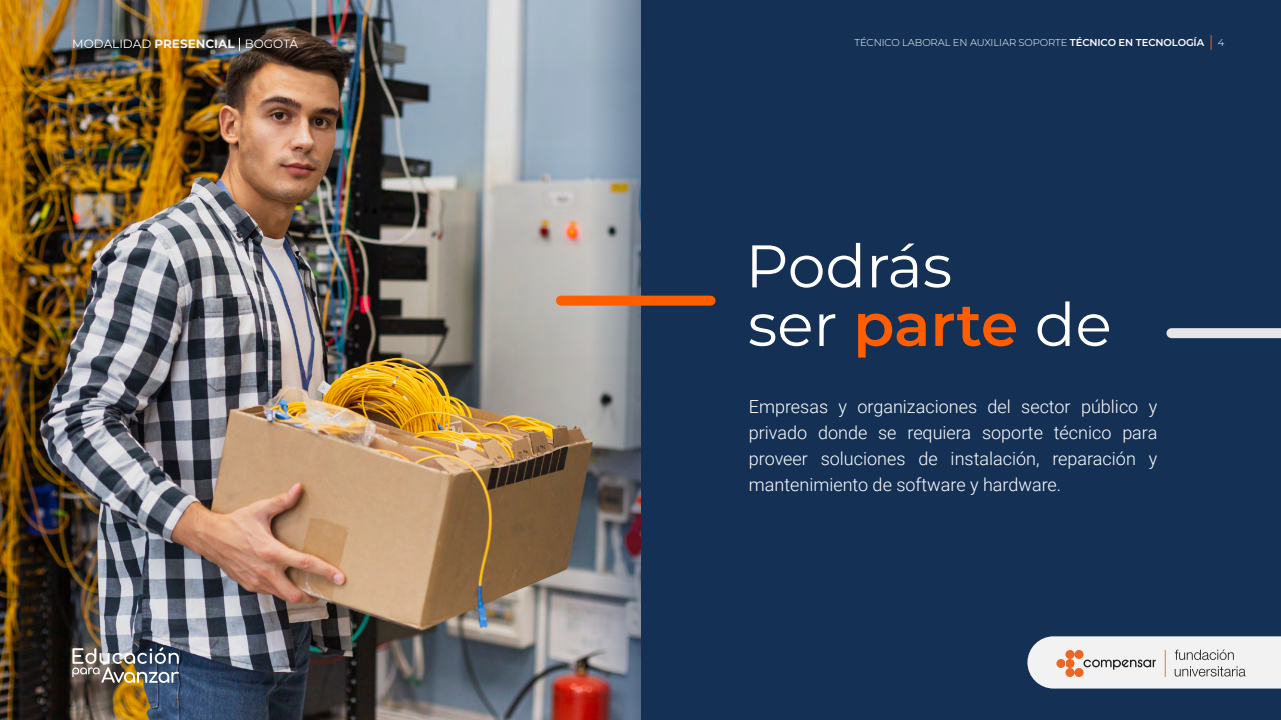
<style>
.page{position:relative;width:1281px;height:720px;background:#fff}
.page>*{position:absolute;margin:0;border:0;box-sizing:border-box;transform-origin:0 0}
.t1{font:60px/58.6px "Montserrat";color:#fff}
.t2{font:300 18px/26px "Roboto";color:#fff;text-align:justify}
.t3{font:12px "Montserrat";color:#fff}
.t4{font:300 10px "Montserrat";letter-spacing:-.01em;color:#fff}
.s1{font-weight:700;color:#f3f3f3}
.s2{font-weight:600}
.s3{font-weight:600;color:#ff5d00}
</style>
<div class="page">
<div style="left:0;top:0;width:1280px;height:720px;background:#143155"></div>
<svg style="left:1210px;top:35px;width:1px;height:15px"></svg>
<img style="left:0;top:0;width:640px;height:720px">
<div style="left:1171px;top:328px;width:109px;height:10px;background:#e6e6e6"></div>
<div style="left:561px;top:296px;width:149px;height:10px;background:#ff5d00"></div>
<svg style="left:1027px;top:636px;width:253px;height:53px;background:#e0dddc"></svg>
<img style="left:72px;top:647px;width:107px;height:36px">
<svg style="left:239px;top:38px;width:1px;height:13px"></svg>
<p class="t3" style="left:72px;top:36px;width:227px">MODALIDAD <span class="s1">PRESENCIAL</span> BOGOTÁ</p>
<p class="t4" style="left:854px;top:36px;width:351px">TÉCNICO LABORAL EN AUXILIAR SOPORTE <span class="s2">TÉCNICO EN TECNOLOGÍA</span></p>
<p class="t4" style="left:1217px;top:36px;width:8px">4</p>
<h1 class="t1" style="left:745px;top:235px;width:368px">Podrás<br>ser <span class="s3">parte</span> de</h1>
<p class="t2" style="left:748px;top:393px;width:410px">Empresas y organizaciones del sector público y privado donde se requiera soporte técnico para proveer soluciones de instalación, reparación y mantenimiento de software y hardware.</p>
</div>
